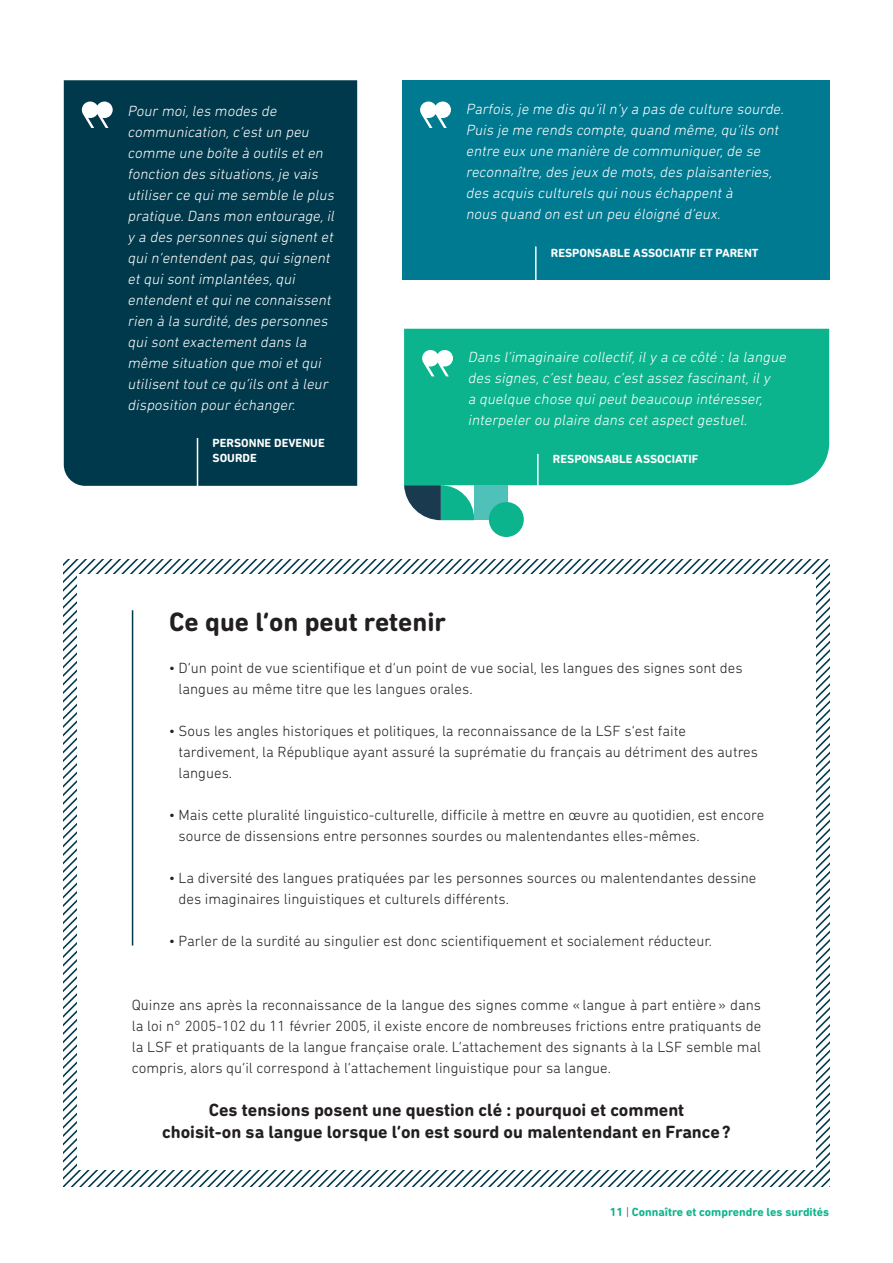
<style>
.page{position:relative;width:893px;height:1263px;background:#fff}
.page>*{position:absolute;margin:0;border:0;box-sizing:border-box;transform-origin:0 0}
.t1{font:700 27px "DIN Next Rounded LT Pro";color:#231f20}
.t2{font:700 18px/21.6px "DIN Next Rounded LT Pro";color:#231f20;text-align:center}
.t3{font:300 15px/21px "DIN Next Rounded LT Pro";color:#231f20}
.t4{font:italic 300 15px/21px "DIN Next Rounded LT Pro";color:#fff}
.t5{font:700 12px/14.4px "DIN Next Rounded LT Pro";color:#fff}
.t6{font:700 12px "DIN Next Rounded LT Pro";color:#0cb48d}
.s1{font-weight:300;color:#153846}
</style>
<div class="page">
<div style="left:402px;top:80px;width:427px;height:199px;background:#007a91"></div>
<div style="left:404px;top:329px;width:425px;height:156px;background:#0cb48d"></div>
<div style="left:64px;top:80px;width:293px;height:406px;background:#00394b"></div>
<hr style="left:537px;top:454px;width:2px;height:41px;background:#fff">
<hr style="left:535px;top:246px;width:2px;height:37px;background:#fff">
<hr style="left:197px;top:438px;width:1px;height:53px;background:#fff">
<svg style="left:82px;top:102px;width:31px;height:26px"></svg>
<svg style="left:420px;top:102px;width:31px;height:26px"></svg>
<svg style="left:422px;top:350px;width:31px;height:26px"></svg>
<svg style="left:404px;top:485px;width:70px;height:35px"></svg>
<div style="left:474px;top:485px;width:33px;height:35px;background:#50c1b8"></div>
<div style="left:489px;top:502px;width:35px;height:35px;background:#0cb48d;border-radius:50%"></div>
<svg style="left:64px;top:559px;width:765px;height:212px"></svg>
<svg style="left:64px;top:976px;width:765px;height:210px"></svg>
<div style="left:77px;top:574px;width:739px;height:595px;background:#fff"></div>
<hr style="left:132px;top:610px;width:1px;height:335px;background:#00394b">
<p class="t4" style="left:128px;top:100px;width:211px">Pour moi,les modes de communication,c’estun peu comme une boîte à outils eten fonction des situations,je vais utiliser ce quime semble le plus pratique.Dans mon entourage,il y a des personnes quisignentet quin’entendentpas,quisignent etquisontimplantées,qui entendentetquine connaissent rien à la surdité,des personnes quisontexactementdans la même situation que moietqui utilisenttoutce qu’ils ontà leur disposition pour échanger.</p>
<p class="t5" style="left:213px;top:436px;width:114px">PERSONNE DEVENUE<br>SOURDE</p>
<p class="t4" style="left:466px;top:99px;width:322px">Parfois,je me dis qu’iln’y a pas de culture sourde.<br>Puis je me rends compte,quand même,qu’ils ont entre eux une manière de communiquer,de se reconnaître,des jeux de mots,des plaisanteries, des acquis culturels quinous échappentà<br>nous quand on estun peu éloigné d’eux.</p>
<p class="t5" style="left:551px;top:245px;width:209px">RESPONSABLE ASSOCIATIF ET PARENT</p>
<p class="t4" style="left:468px;top:347px;width:322px">Dans l’imaginaire collectif,ily a ce côté :la langue des signes,c’estbeau,c’estassez fascinant,ily<br>a quelque chose quipeutbeaucoup intéresser, interpeler ou plaire dans cetaspectgestuel.</p>
<p class="t5" style="left:553px;top:451px;width:147px">RESPONSABLE ASSOCIATIF</p>
<h1 class="t1" style="left:169px;top:605px;width:279px">Ce que l’on peut retenir</h1>
<p class="t3" style="left:179px;top:657px;width:566px;text-indent:-10px">• D’un point de vue scientifique et d’un point de vue social, les langues des signes sont des langues au même titre que les langues orales.</p>
<p class="t3" style="left:179px;top:720px;width:581px;text-indent:-10px">• Sous les angles historiques et politiques, la reconnaissance de la LSF s’est faite tardivement, la République ayant assuré la suprématie du français au détriment des autres langues.</p>
<p class="t3" style="left:179px;top:804px;width:587px;text-indent:-10px">• Mais cette pluralité linguistico-culturelle, difficile à mettre en œuvre au quotidien, est encore source de dissensions entre personnes sourdes ou malentendantes elles-mêmes.</p>
<p class="t3" style="left:179px;top:867px;width:579px;text-indent:-10px">• La diversité des langues pratiquées par les personnes sources ou malentendantes dessine des imaginaires linguistiques et culturels différents.</p>
<p class="t3" style="left:169px;top:930px;width:545px">• Parler de la surdité au singulier est donc scientifiquement et socialement réducteur.</p>
<p class="t3" style="left:132px;top:994px;width:631px;text-align:justify">Quinze ans après la reconnaissance de la langue des signes comme «langue à part entière» dans la loi n° 2005-102 du 11 février 2005, il existe encore de nombreuses frictions entre pratiquants de la LSF et pratiquants de la langue française orale. L’attachement des signants à la LSF semble mal compris, alors qu’il correspond à l’attachement linguistique pour sa langue.</p>
<p class="t2" style="left:162px;top:1099px;width:570px">Ces tensions posent une question clé : pourquoi et comment<br>choisit-on sa langue lorsque l’on est sourd ou malentendant en France?</p>
<p class="t6" style="left:610px;top:1205px;width:221px">11 <span class="s1">|</span> Connaître et comprendre les surdités</p>
</div>
